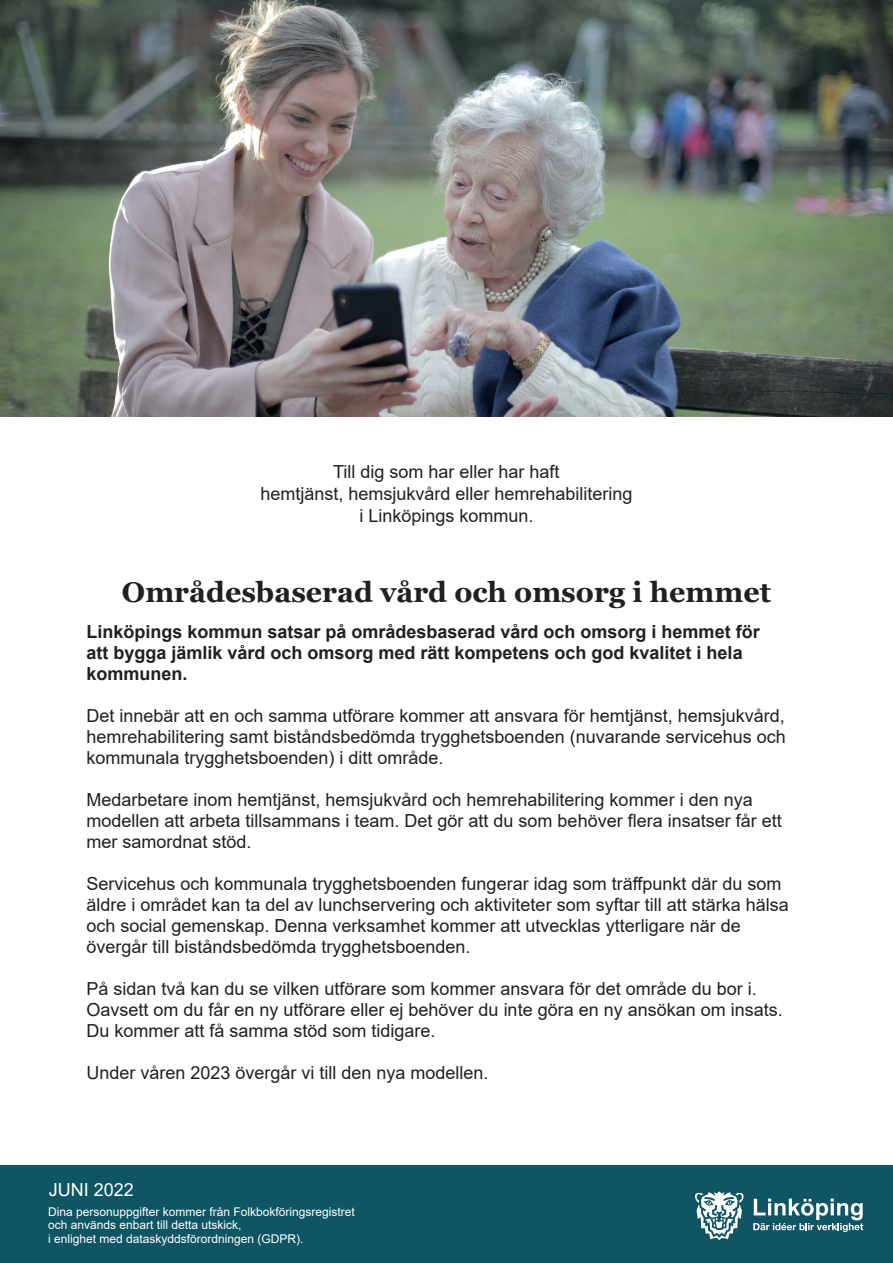
<style>
.page{position:relative;width:893px;height:1263px;background:#fff}
.page>*{position:absolute;margin:0;border:0;box-sizing:border-box;transform-origin:0 0}
.t1{font:700 28.5px "Georgia";color:#231f20}
.t2{font:18px/21px "Arial";color:#231f20}
.t3{font:700 18px/21px "Arial";color:#231f20}
.t4{font:18px "Arial";color:#fff}
.t5{font:12px/13.5px "Arial";color:#fff}
</style>
<div class="page">
<img style="left:0;top:0;width:893px;height:417px">
<div style="left:0;top:1166px;width:893px;height:97px;background:#105564"></div>
<svg style="left:753px;top:1198px;width:110px;height:34px"></svg>
<svg style="left:695px;top:1191px;width:49px;height:49px"></svg>
<p class="t2" style="left:260px;top:461px;width:374px;line-height:21.6px;text-align:center">Till dig som har eller har haft<br>hemtjänst, hemsjukvård eller hemrehabilitering i Linköpings kommun.</p>
<h1 class="t1" style="left:122px;top:574px;width:651px">Områdesbaserad vård och omsorg i hemmet</h1>
<p class="t3" style="left:86px;top:621px;width:675px">Linköpings kommun satsar på områdesbaserad vård och omsorg i hemmet för att bygga jämlik vård och omsorg med rätt kompetens och god kvalitet i hela kommunen.</p>
<p class="t2" style="left:86px;top:705px;width:701px;text-align:justify">Det innebär att en och samma utförare kommer att ansvara för hemtjänst, hemsjukvård, hemrehabilitering samt biståndsbedömda trygghetsboenden (nuvarande servicehus och kommunala trygghetsboenden) i ditt område.</p>
<p class="t2" style="left:86px;top:789px;width:697px">Medarbetare inom hemtjänst, hemsjukvård och hemrehabilitering kommer i den nya modellen att arbeta tillsammans i team. Det gör att du som behöver flera insatser får ett mer samordnat stöd.</p>
<p class="t2" style="left:86px;top:873px;width:704px">Servicehus och kommunala trygghetsboenden fungerar idag som träffpunkt där du som äldre i området kan ta del av lunchservering och aktiviteter som syftar till att stärka hälsa och social gemenskap. Denna verksamhet kommer att utvecklas ytterligare när de övergår till biståndsbedömda trygghetsboenden.</p>
<p class="t2" style="left:86px;top:978px;width:698px">På sidan två kan du se vilken utförare som kommer ansvara för det område du bor i.<br>Oavsett om du får en ny utförare eller ej behöver du inte göra en ny ansökan om insats.<br>Du kommer att få samma stöd som tidigare.</p>
<p class="t2" style="left:86px;top:1062px;width:404px">Under våren 2023 övergår vi till den nya modellen.</p>
<p class="t4" style="left:49px;top:1177px;width:87px">JUNI 2022</p>
<p class="t5" style="left:48px;top:1204px;width:308px">Dina personuppgifter kommer från Folkbokföringsregistret och används enbart till detta utskick,<br>i enlighet med dataskyddsförordningen (GDPR).</p>
</div>
